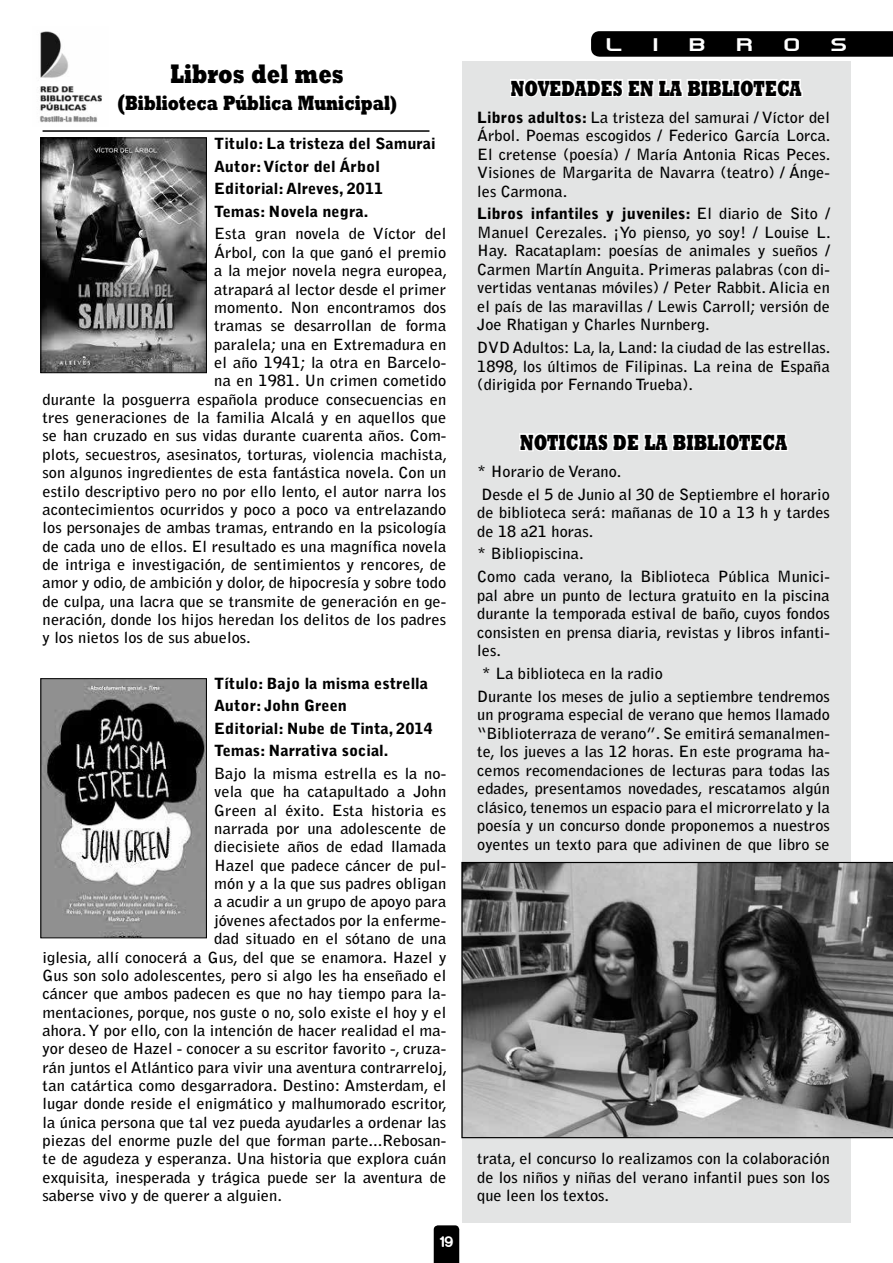
<style>
.page{position:relative;width:893px;height:1263px;background:#fff}
.page>*{position:absolute;margin:0;border:0;box-sizing:border-box;transform-origin:0 0}
.t1{font:800 27.3px "Rockwell";color:#000;scale:.71 1}
.t2{font:24.75px "Empire Builder Document";letter-spacing:.925em;color:#fff;scale:1.27 1}
.t3{font:800 22.2px "Rockwell";color:#000;scale:.72 1}
.t4{font:800 21px "Rockwell";color:#000;scale:.71 1}
.t5{font:700 15.45px/18.5px "Bell Gothic Std";color:#000;text-align:justify;scale:1.06 1}
.t6{font:700 15.3px "Bell Gothic Std";color:#000;scale:1.08 1}
.t7{font:900 15.3px/22.5px "Bell Gothic Std";color:#000;scale:1.08 1}
.t8{font:700 13.5px "Rocko FLF";color:#fff}
.s1{font-size:23.1px}
.s2{font-weight:900}
</style>
<div class="page">
<svg style="left:434px;top:1225px;width:25px;height:38px"></svg>
<div style="left:462px;top:61px;width:388px;height:1161px;background:#e3e4e4"></div>
<img style="left:40px;top:31px;width:62px;height:92px">
<hr style="left:43px;top:130px;width:386px;height:2px;background:#000">
<svg style="left:510px;top:31px;width:383px;height:83px"></svg>
<svg style="left:519px;top:433px;width:269px;height:19px"></svg>
<img style="left:42px;top:139px;width:163px;height:232px">
<div style="left:40px;top:137px;width:167px;height:236px;border:1px solid #000"></div>
<img style="left:42px;top:680px;width:163px;height:256px">
<div style="left:40px;top:678px;width:167px;height:260px;border:1px solid #000"></div>
<svg style="left:461px;top:862px;width:432px;height:276px;background:#6c6c6c"></svg>
<h1 class="t1" style="left:171px;top:57px;width:246px">Libros del mes</h1>
<h3 class="t4" style="left:118px;top:90px;width:395px"><span class="s1">(</span>Biblioteca Pública Municipal)</h3>
<p class="t7" style="left:214px;top:133px;width:207px">Titulo: La tristeza del Samurai<br>Autor: Víctor del Árbol<br>Editorial: Alreves, 2011<br>Temas: Novela negra.</p>
<p class="t6" style="left:214px;top:225px;width:216px">Esta gran novela de Víctor del</p>
<p class="t6" style="left:214px;top:243px;width:216px">Árbol, con la que ganó el premio</p>
<p class="t6" style="left:214px;top:261px;width:217px">a la mejor novela negra europea,</p>
<p class="t6" style="left:214px;top:280px;width:216px">atrapará al lector desde el primer</p>
<p class="t6" style="left:214px;top:298px;width:216px">momento. Non encontramos dos</p>
<p class="t6" style="left:214px;top:316px;width:216px">tramas se desarrollan de forma</p>
<p class="t6" style="left:214px;top:335px;width:216px">paralela; una en Extremadura en</p>
<p class="t6" style="left:214px;top:353px;width:216px">el año 1941; la otra en Barcelo-</p>
<p class="t6" style="left:214px;top:372px;width:216px">na en 1981. Un crimen cometido</p>
<p class="t6" style="left:43px;top:390px;width:375px">durante la posguerra española produce consecuencias en</p>
<p class="t6" style="left:43px;top:408px;width:375px">tres generaciones de la familia Alcalá y en aquellos que</p>
<p class="t6" style="left:43px;top:427px;width:375px">se han cruzado en sus vidas durante cuarenta años. Com-</p>
<p class="t6" style="left:43px;top:445px;width:376px">plots, secuestros, asesinatos, torturas, violencia machista,</p>
<p class="t6" style="left:43px;top:463px;width:375px">son algunos ingredientes de esta fantástica novela. Con un</p>
<p class="t6" style="left:43px;top:482px;width:375px">estilo descriptivo pero no por ello lento, el autor narra los</p>
<p class="t6" style="left:43px;top:500px;width:375px">acontecimientos ocurridos y poco a poco va entrelazando</p>
<p class="t6" style="left:43px;top:518px;width:375px">los personajes de ambas tramas, entrando en la psicología</p>
<p class="t6" style="left:43px;top:537px;width:375px">de cada uno de ellos. El resultado es una magnífica novela</p>
<p class="t6" style="left:43px;top:555px;width:375px">de intriga e investigación, de sentimientos y rencores, de</p>
<p class="t6" style="left:43px;top:574px;width:375px">amor y odio, de ambición y dolor, de hipocresía y sobre todo</p>
<p class="t6" style="left:43px;top:592px;width:375px">de culpa, una lacra que se transmite de generación en ge-</p>
<p class="t6" style="left:43px;top:610px;width:375px">neración, donde los hijos heredan los delitos de los padres</p>
<p class="t6" style="left:43px;top:629px;width:194px">y los nietos los de sus abuelos.</p>
<p class="t7" style="left:214px;top:672px;width:204px">Título: Bajo la misma estrella<br>Autor: John Green<br>Editorial: Nube de Tinta, 2014<br>Temas: Narrativa social.</p>
<p class="t6" style="left:214px;top:764px;width:216px">Bajo la misma estrella es la no-</p>
<p class="t6" style="left:214px;top:782px;width:216px">vela que ha catapultado a John</p>
<p class="t6" style="left:214px;top:801px;width:216px">Green al éxito. Esta historia es</p>
<p class="t6" style="left:214px;top:819px;width:216px">narrada por una adolescente de</p>
<p class="t6" style="left:214px;top:837px;width:216px">diecisiete años de edad llamada</p>
<p class="t6" style="left:214px;top:856px;width:216px">Hazel que padece cáncer de pul-</p>
<p class="t6" style="left:214px;top:874px;width:216px">món y a la que sus padres obligan</p>
<p class="t6" style="left:214px;top:893px;width:216px">a acudir a un grupo de apoyo para</p>
<p class="t6" style="left:214px;top:911px;width:216px">jóvenes afectados por la enferme-</p>
<p class="t6" style="left:214px;top:929px;width:216px">dad situado en el sótano de una</p>
<p class="t6" style="left:43px;top:948px;width:375px">iglesia, allí conocerá a Gus, del que se enamora. Hazel y</p>
<p class="t6" style="left:43px;top:966px;width:375px">Gus son solo adolescentes, pero si algo les ha enseñado el</p>
<p class="t6" style="left:43px;top:984px;width:375px">cáncer que ambos padecen es que no hay tiempo para la-</p>
<p class="t6" style="left:43px;top:1003px;width:375px">mentaciones, porque, nos guste o no, solo existe el hoy y el</p>
<p class="t6" style="left:43px;top:1021px;width:375px">ahora. Y por ello, con la intención de hacer realidad el ma-</p>
<p class="t6" style="left:43px;top:1039px;width:375px">yor deseo de Hazel - conocer a su escritor favorito -, cruza-</p>
<p class="t6" style="left:43px;top:1058px;width:376px">rán juntos el Atlántico para vivir una aventura contrarreloj,</p>
<p class="t6" style="left:43px;top:1076px;width:375px">tan catártica como desgarradora. Destino: Amsterdam, el</p>
<p class="t6" style="left:43px;top:1094px;width:376px">lugar donde reside el enigmático y malhumorado escritor,</p>
<p class="t6" style="left:43px;top:1113px;width:375px">la única persona que tal vez pueda ayudarles a ordenar las</p>
<p class="t6" style="left:43px;top:1131px;width:375px">piezas del enorme puzle del que forman parte...Rebosan-</p>
<p class="t6" style="left:43px;top:1150px;width:375px">te de agudeza y esperanza. Una historia que explora cuán</p>
<p class="t6" style="left:43px;top:1168px;width:375px">exquisita, inesperada y trágica puede ser la aventura de</p>
<p class="t6" style="left:43px;top:1186px;width:223px">saberse vivo y de querer a alguien.</p>
<p class="t8" style="left:440px;top:1233px;width:15px">19</p>
<h2 class="t2" style="left:605px;top:30px;width:193px">libros</h2>
<h3 class="t3" style="left:511px;top:74px;width:405px">NOVEDADES EN LA BIBLIOTECA</h3>
<p class="t5" style="left:477px;top:108px;width:335px"><span class="s2">Libros adultos:</span> La tristeza del samurai / Víctor del Árbol. Poemas escogidos / Federico García Lorca.<br>El cretense (poesía) / María Antonia Ricas Peces.<br>Visiones de Margarita de Navarra (teatro) / Ánge&shy;les Carmona.</p>
<p class="t5" style="left:477px;top:205px;width:335px"><span class="s2">Libros infantiles y juveniles:</span> El diario de Sito / Manuel Cerezales. ¡Yo pienso, yo soy! / Louise L.<br>Hay. Racataplam: poesías de animales y sueños / Carmen Martín Anguita. Primeras palabras (con di&shy;vertidas ventanas móviles) / Peter Rabbit. Alicia en el país de las maravillas / Lewis Carroll; versión de Joe Rhatigan y Charles Nurnberg.</p>
<p class="t5" style="left:477px;top:338px;width:335px">DVD Adultos: La, la, Land: la ciudad de las estrellas.<br>1898, los últimos de Filipinas. La reina de España (dirigida por Fernando Trueba).</p>
<h3 class="t3" style="left:520px;top:428px;width:372px">NOTICIAS DE LA BIBLIOTECA</h3>
<p class="t5" style="left:477px;top:460px;width:334px;line-height:22.8px">* Horario de Verano.<br>Desde el 5 de Junio al 30 de Septiembre el horario</p>
<p class="t5" style="left:477px;top:503px;width:334px">de biblioteca será: mañanas de 10 a 13 h y tardes de 18 a21 horas.</p>
<p class="t5" style="left:477px;top:542px;width:334px;line-height:22.8px">* Bibliopiscina.<br>Como cada verano, la Biblioteca Pública Munici-</p>
<p class="t5" style="left:477px;top:586px;width:334px">pal abre un punto de lectura gratuito en la piscina durante la temporada estival de baño, cuyos fondos consisten en prensa diaria, revistas y libros infanti&shy;les.</p>
<p class="t5" style="left:477px;top:662px;width:334px;line-height:22.8px">* La biblioteca en la radio<br>Durante los meses de julio a septiembre tendremos</p>
<p class="t5" style="left:477px;top:705px;width:334px">un programa especial de verano que hemos llamado “Biblioterraza de verano”. Se emitirá semanalmen&shy;te, los jueves a las 12 horas. En este programa ha&shy;cemos recomendaciones de lecturas para todas las edades, presentamos novedades, rescatamos algún clásico, tenemos un espacio para el microrrelato y la poesía y un concurso donde proponemos a nuestros oyentes un texto para que adivinen de que libro se</p>
<p class="t5" style="left:477px;top:1149px;width:334px">trata, el concurso lo realizamos con la colaboración de los niños y niñas del verano infantil pues son los que leen los textos.</p>
</div>
